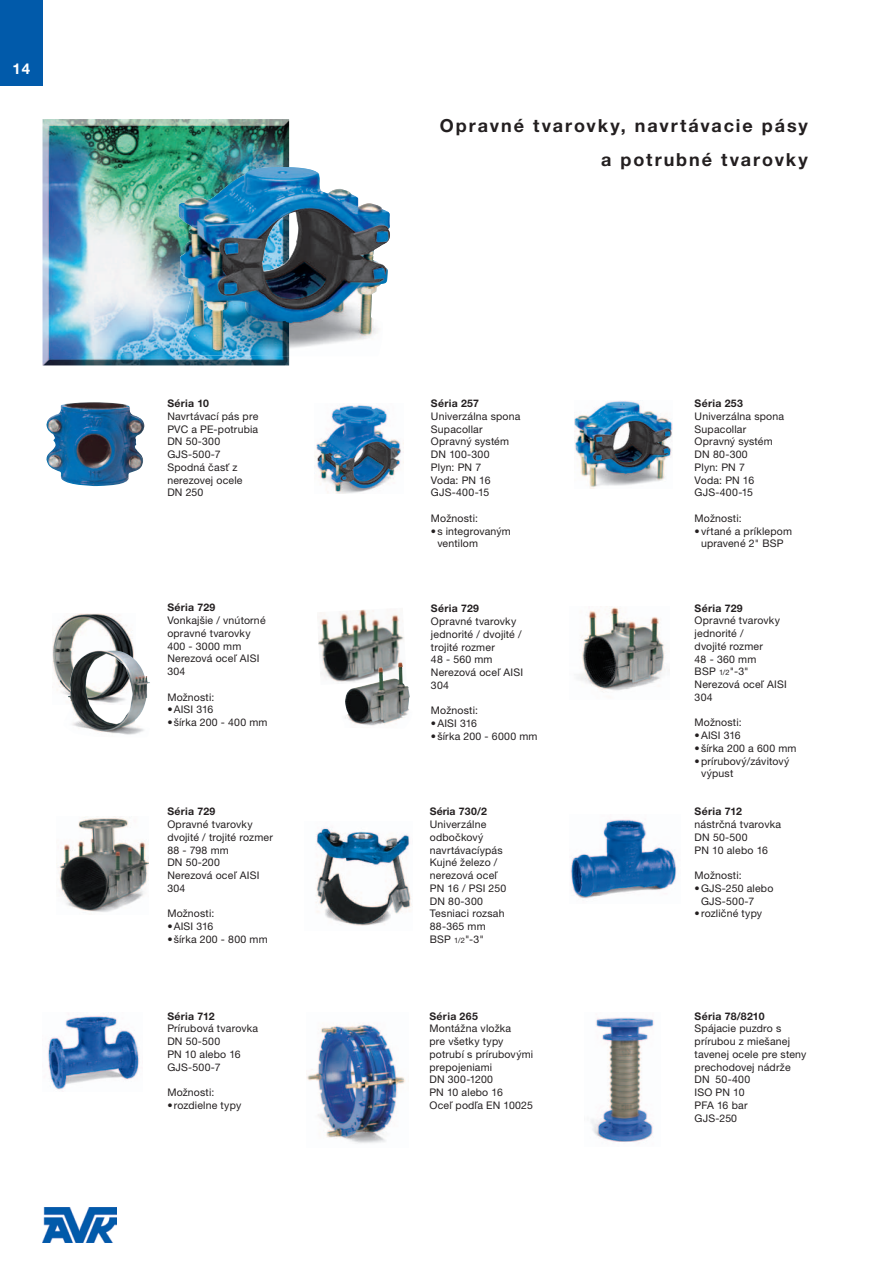
<style>
.page{position:relative;width:893px;height:1263px;background:#fff}
.page>*{position:absolute;margin:0;border:0;box-sizing:border-box;transform-origin:0 0}
.t1{font:700 18px/34.5px "Helvetica Neue LT Pro";letter-spacing:.105em;color:#231f20;text-align:right}
.t2{font:700 15px "Helvetica Neue LT Pro";color:#fff}
.t3{font:10.5px/12.8px "Helvetica Neue LT Pro";letter-spacing:.015em;color:#231f20}
.t4{font:700 10.5px "Helvetica Neue LT Pro";letter-spacing:.03em;color:#231f20}
.t5{font:700 10.5px "Helvetica Neue LT Pro";color:#231f20}
.s1{font-size:7.5px}
</style>
<div class="page">
<div style="left:0;top:0;width:43px;height:85px;background:#015aaa"></div>
<img style="left:42px;top:1207px;width:75px;height:35px">
<img style="left:47px;top:1014px;width:93px;height:76px">
<img style="left:570px;top:819px;width:107px;height:80px">
<img style="left:46px;top:402px;width:99px;height:84px">
<img style="left:315px;top:404px;width:89px;height:89px">
<img style="left:574px;top:401px;width:99px;height:87px">
<img style="left:316px;top:827px;width:95px;height:99px">
<img style="left:318px;top:609px;width:87px;height:76px">
<img style="left:577px;top:607px;width:88px;height:85px">
<img style="left:53px;top:613px;width:81px;height:80px">
<img style="left:63px;top:650px;width:87px;height:85px">
<img style="left:43px;top:119px;width:246px;height:246px">
<img style="left:378px;top:663px;width:22px;height:18px">
<img style="left:307px;top:1023px;width:99px;height:121px">
<img style="left:591px;top:1017px;width:63px;height:125px">
<img style="left:58px;top:816px;width:90px;height:96px">
<img style="left:177px;top:167px;width:112px;height:189px">
<img style="left:179px;top:167px;width:211px;height:185px">
<h2 class="t2" style="left:12px;top:60px;width:19px">14</h2>
<p class="t4" style="left:167px;top:397px;width:43px">Séria 10</p>
<p class="t3" style="left:167px;top:410px;width:93px">Navrtávací pás pre<br>PVC a PE-potrubia<br>DN 50-300<br>GJS-500-7<br>Spodná časť z nerezovej ocele<br>DN 250</p>
<p class="t4" style="left:167px;top:601px;width:50px">Séria 729</p>
<p class="t3" style="left:167px;top:614px;width:100px">Vonkajšie / vnútorné opravné tvarovky<br>400 - 3000 mm<br>Nerezová oceľ AISI<br>304</p>
<p class="t3" style="left:167px;top:690px;width:48px">Možnosti:</p>
<p class="t3" style="left:167px;top:703px;width:48px">• AISI 316</p>
<p class="t3" style="left:167px;top:716px;width:102px">• šírka 200 - 400 mm</p>
<p class="t4" style="left:167px;top:805px;width:50px">Séria 729</p>
<p class="t3" style="left:167px;top:818px;width:107px">Opravné tvarovky dvojité / trojité rozmer<br>88 - 798 mm<br>DN 50-200<br>Nerezová oceľ AISI<br>304</p>
<p class="t3" style="left:167px;top:907px;width:48px">Možnosti:</p>
<p class="t3" style="left:167px;top:920px;width:48px">• AISI 316</p>
<p class="t3" style="left:167px;top:933px;width:102px">• šírka 200 - 800 mm</p>
<p class="t4" style="left:167px;top:1009px;width:49px">Séria 712</p>
<p class="t3" style="left:167px;top:1022px;width:92px">Prírubová tvarovka<br>DN 50-500<br>PN 10 alebo 16<br>GJS-500-7</p>
<p class="t3" style="left:167px;top:1086px;width:48px">Možnosti:</p>
<p class="t3" style="left:167px;top:1098px;width:75px">• rozdielne typy</p>
<h1 class="t1" style="left:440px;top:108px;width:370px">Opravné tvarovky, navrtávacie pásy a potrubné tvarovky</h1>
<p class="t4" style="left:431px;top:397px;width:50px">Séria 257</p>
<p class="t3" style="left:431px;top:410px;width:91px">Univerzálna spona<br>Supacollar<br>Opravný systém<br>DN 100-300<br>Plyn: PN 7<br>Voda: PN 16<br>GJS-400-15</p>
<p class="t3" style="left:431px;top:512px;width:48px">Možnosti:</p>
<p class="t3" style="left:437px;top:524px;width:75px;text-indent:-6px">• s integrovaným ventilom</p>
<p class="t4" style="left:431px;top:602px;width:50px">Séria 729</p>
<p class="t3" style="left:431px;top:615px;width:94px">Opravné tvarovky jednorité / dvojité / trojité rozmer<br>48 - 560 mm<br>Nerezová oceľ AISI<br>304</p>
<p class="t3" style="left:431px;top:704px;width:48px">Možnosti:</p>
<p class="t3" style="left:431px;top:717px;width:48px">• AISI 316</p>
<p class="t3" style="left:431px;top:730px;width:108px">• šírka 200 - 6000 mm</p>
<p class="t5" style="left:430px;top:805px;width:58px">Séria 730/2</p>
<p class="t3" style="left:430px;top:818px;width:78px">Univerzálne odbočkový navrtávacíypás<br>Kujné železo / nerezová oceľ<br>PN 16 / PSI 250<br>DN 80-300<br>Tesniaci rozsah<br>88-365 mm<br>BSP <span class="s1">1/2</span>"-3"</p>
<p class="t4" style="left:429px;top:1009px;width:50px">Séria 265</p>
<p class="t3" style="left:429px;top:1022px;width:105px">Montážna vložka<br>pre všetky typy potrubí s prírubovými prepojeniami<br>DN 300-1200<br>PN 10 alebo 16<br>Oceľ podľa EN 10025</p>
<p class="t4" style="left:695px;top:397px;width:50px">Séria 253</p>
<p class="t3" style="left:695px;top:410px;width:91px">Univerzálna spona<br>Supacollar<br>Opravný systém<br>DN 80-300<br>Plyn: PN 7<br>Voda: PN 16<br>GJS-400-15</p>
<p class="t3" style="left:695px;top:512px;width:48px">Možnosti:</p>
<p class="t3" style="left:695px;top:524px;width:99px;text-align:center">• vŕtané a príklepom upravené 2" BSP</p>
<p class="t4" style="left:695px;top:601px;width:50px">Séria 729</p>
<p class="t3" style="left:695px;top:614px;width:94px">Opravné tvarovky jednorité /<br>dvojité rozmer<br>48 - 360 mm<br>BSP <span class="s1">1/2</span>"-3"<br>Nerezová oceľ AISI<br>304</p>
<p class="t3" style="left:695px;top:716px;width:48px">Možnosti:</p>
<p class="t3" style="left:695px;top:729px;width:48px">• AISI 316</p>
<p class="t3" style="left:695px;top:742px;width:103px">• šírka 200 a 600 mm</p>
<p class="t3" style="left:701px;top:754px;width:90px;text-indent:-6px">• prírubový/závitový výpust</p>
<p class="t4" style="left:695px;top:805px;width:49px">Séria 712</p>
<p class="t3" style="left:695px;top:818px;width:88px">nástrčná tvarovka<br>DN 50-500<br>PN 10 alebo 16</p>
<p class="t3" style="left:695px;top:869px;width:48px">Možnosti:</p>
<p class="t3" style="left:701px;top:882px;width:74px;text-indent:-6px">• GJS-250 alebo<br>GJS-500-7</p>
<p class="t3" style="left:695px;top:907px;width:69px">• rozličné typy</p>
<p class="t4" style="left:695px;top:1009px;width:71px">Séria 78/8210</p>
<p class="t3" style="left:695px;top:1022px;width:113px">Spájacie puzdro s prírubou z miešanej tavenej ocele pre steny prechodovej nádrže<br>DN 50-400<br>ISO PN 10<br>PFA 16 bar<br>GJS-250</p>
</div>
